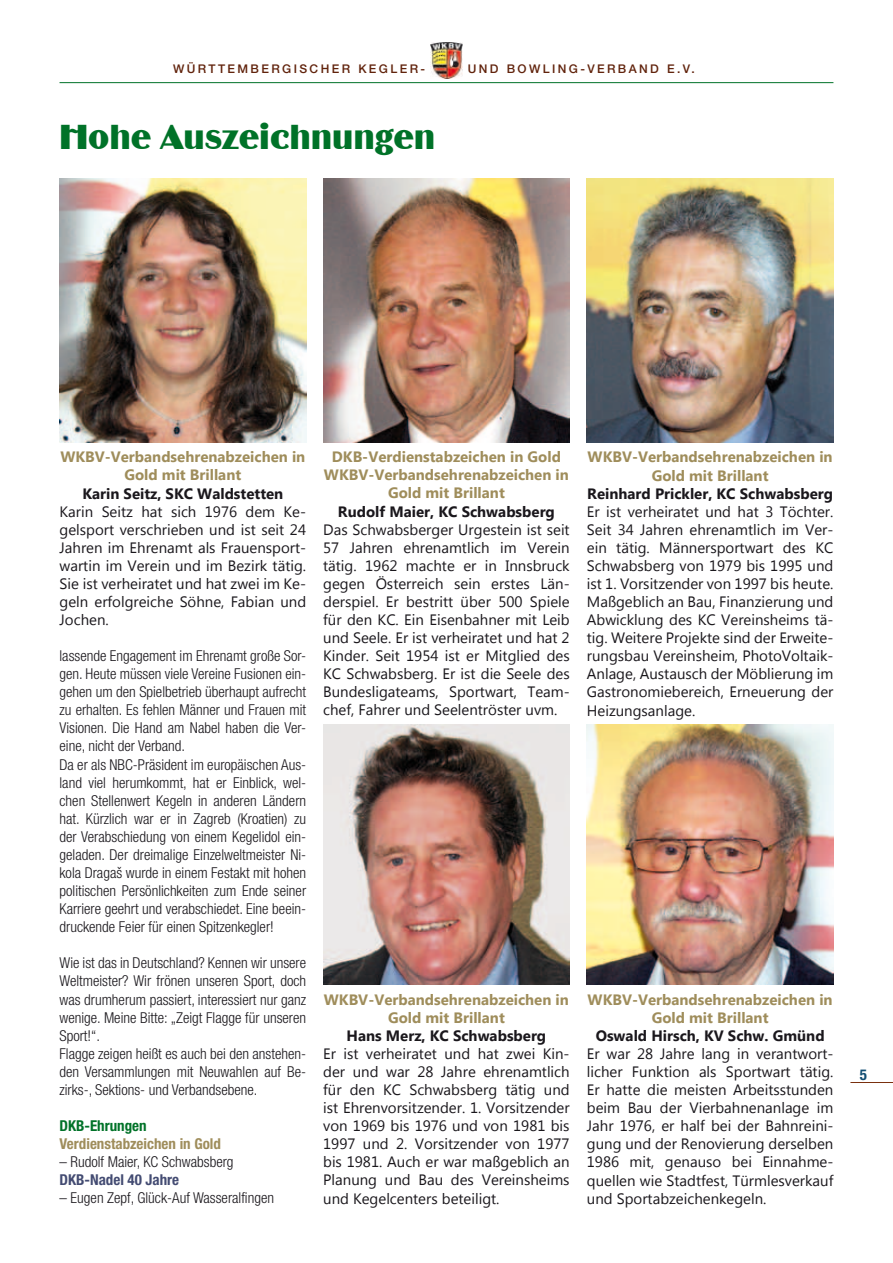
<style>
.page{position:relative;width:893px;height:1263px;background:#fff}
.page>*{position:absolute;margin:0;border:0;box-sizing:border-box;transform-origin:0 0}
.t1{font:36px "Binner D";color:#007228}
.t2{font:15px/18.1px "Lao UI";color:#1a171c;text-align:justify}
.t3{font:300 condensed 15px/18px "Helvetica Neue LT Pro";color:#1a171c}
.t4{font:700 15px/18px "Lao UI";color:#9f8d5b;text-align:center}
.t5{font:700 15px "Lao UI";color:#1a171c}
.t6{font:700 condensed 15px "Helvetica Neue LT Pro";color:#9f8d5b}
.t7{font:700 condensed 15px "Helvetica Neue LT Pro";color:#434b72}
.t8{font:700 condensed 15px "Helvetica Neue LT Pro";color:#007228}
.t9{font:700 condensed 15px "Helvetica Neue LT Pro";color:#124e73}
.t10{font:500 12px "Helvetica Neue LT Pro";letter-spacing:.2em;color:#61230c}
</style>
<div class="page">
<hr style="left:850px;top:1082px;width:43px;height:1px;background:#7a300e">
<img style="left:60px;top:179px;width:246px;height:263px">
<img style="left:323px;top:179px;width:247px;height:263px">
<img style="left:587px;top:179px;width:246px;height:263px">
<img style="left:587px;top:725px;width:246px;height:259px">
<img style="left:323px;top:725px;width:247px;height:259px">
<hr style="left:60px;top:82px;width:773px;height:1px;background:#007228">
<img style="left:431px;top:43px;width:31px;height:36px">
<p class="t10" style="left:173px;top:62px;width:254px">WÜRTTEMBERGISCHER KEGLER-</p>
<p class="t10" style="left:468px;top:62px;width:228px">UND BOWLING-VERBAND E.V.</p>
<h1 class="t1" style="left:60px;top:117px;width:377px">Hohe Auszeichnungen</h1>
<p class="t4" style="left:60px;top:447px;width:247px">WKBV-Verbandsehrenabzeichen in<br>Gold mit Brillant</p>
<p class="t5" style="left:82px;top:483px;width:203px">Karin Seitz, SKC Waldstetten</p>
<p class="t2" style="left:60px;top:502px;width:248px">Karin Seitz hat sich 1976 dem Ke&shy;gelsport verschrieben und ist seit 24<br>Jahren im Ehrenamt als Frauensport&shy;wartin im Verein und im Bezirk tätig.<br>Sie ist verheiratet und hat zwei im Ke&shy;geln erfolgreiche Söhne, Fabian und Jochen.</p>
<p class="t3" style="left:60px;top:647px;width:248px">lassende Engagement im Ehrenamt große Sor&shy;gen. Heute müssen viele Vereine Fusionen ein&shy;gehen um den Spielbetrieb überhaupt aufrecht zu erhalten. Es fehlen Männer und Frauen mit Visionen. Die Hand am Nabel haben die Ver&shy;eine, nicht der Verband.<br>Da er als NBC-Präsident im europäischen Aus&shy;land viel herumkommt, hat er Einblick, wel&shy;chen Stellenwert Kegeln in anderen Ländern hat. Kürzlich war er in Zagreb (Kroatien) zu der Verabschiedung von einem Kegelidol ein&shy;geladen. Der dreimalige Einzelweltmeister Ni&shy;kola Dragaš wurde in einem Festakt mit hohen politischen Persönlichkeiten zum Ende seiner Karriere geehrt und verabschiedet. Eine beein&shy;druckende Feier für einen Spitzenkegler!</p>
<p class="t3" style="left:60px;top:954px;width:248px">Wie ist das in Deutschland? Kennen wir unsere Weltmeister? Wir frönen unseren Sport, doch was drumherum passiert, interessiert nur ganz wenige. Meine Bitte: „Zeigt Flagge für unseren Sport!“.<br>Flagge zeigen heißt es auch bei den anstehen&shy;den Versammlungen mit Neuwahlen auf Be&shy;zirks-, Sektions- und Verbandsebene.</p>
<p class="t8" style="left:60px;top:1116px;width:89px">DKB-Ehrungen</p>
<p class="t6" style="left:60px;top:1135px;width:163px">Verdienstabzeichen in Gold</p>
<p class="t3" style="left:60px;top:1153px;width:176px">– Rudolf Maier, KC Schwabsberg</p>
<p class="t7" style="left:60px;top:1171px;width:121px">DKB-Nadel 40 Jahre</p>
<p class="t3" style="left:60px;top:1189px;width:216px">– Eugen Zepf, Glück-Auf Wasseralfingen</p>
<p class="t4" style="left:324px;top:447px;width:247px">DKB-Verdienstabzeichen in Gold<br>WKBV-Verbandsehrenabzeichen in<br>Gold mit Brillant</p>
<p class="t5" style="left:338px;top:501px;width:218px">Rudolf Maier, KC Schwabsberg</p>
<p class="t2" style="left:323px;top:520px;width:248px">Das Schwabsberger Urgestein ist seit 57 Jahren ehrenamtlich im Verein tätig. 1962 machte er in Innsbruck gegen Österreich sein erstes Län&shy;derspiel. Er bestritt über 500 Spiele für den KC. Ein Eisenbahner mit Leib und Seele. Er ist verheiratet und hat 2<br>Kinder. Seit 1954 ist er Mitglied des KC Schwabsberg. Er ist die Seele des Bundesligateams, Sportwart, Team&shy;chef, Fahrer und Seelentröster uvm.</p>
<p class="t4" style="left:324px;top:990px;width:247px">WKBV-Verbandsehrenabzeichen in<br>Gold mit Brillant</p>
<p class="t5" style="left:347px;top:1025px;width:201px">Hans Merz, KC Schwabsberg</p>
<p class="t2" style="left:323px;top:1044px;width:248px">Er ist verheiratet und hat zwei Kin&shy;der und war 28 Jahre ehrenamtlich für den KC Schwabsberg tätig und ist Ehrenvorsitzender. 1. Vorsitzender von 1969 bis 1976 und von 1981 bis 1997 und 2. Vorsitzender von 1977 bis 1981. Auch er war maßgeblich an Planung und Bau des Vereinsheims und Kegelcenters beteiligt.</p>
<p class="t4" style="left:588px;top:447px;width:247px">WKBV-Verbandsehrenabzeichen in<br>Gold mit Brillant</p>
<p class="t5" style="left:587px;top:483px;width:247px">Reinhard Prickler, KC Schwabsberg</p>
<p class="t2" style="left:587px;top:502px;width:248px">Er ist verheiratet und hat 3 Töchter.<br>Seit 34 Jahren ehrenamtlich im Ver&shy;ein tätig. Männersportwart des KC Schwabsberg von 1979 bis 1995 und ist 1. Vorsitzender von 1997 bis heute.<br>Maßgeblich an Bau, Finanzierung und Abwicklung des KC Vereinsheims tä&shy;tig. Weitere Projekte sind der Erweite&shy;rungsbau Vereinsheim, PhotoVoltaik-Anlage, Austausch der Möblierung im Gastronomiebereich, Erneuerung der Heizungsanlage.</p>
<p class="t4" style="left:588px;top:990px;width:247px">WKBV-Verbandsehrenabzeichen in<br>Gold mit Brillant</p>
<p class="t5" style="left:596px;top:1025px;width:230px">Oswald Hirsch, KV Schw. Gmünd</p>
<p class="t2" style="left:587px;top:1044px;width:248px">Er war 28 Jahre lang in verantwort&shy;licher Funktion als Sportwart tätig.<br>Er hatte die meisten Arbeitsstunden beim Bau der Vierbahnenanlage im Jahr 1976, er half bei der Bahnreini&shy;gung und der Renovierung derselben 1986 mit, genauso bei Einnahme&shy;quellen wie Stadtfest, Türmlesverkauf und Sportabzeichenkegeln.</p>
<p class="t9" style="left:860px;top:1066px;width:9px">5</p>
</div>
